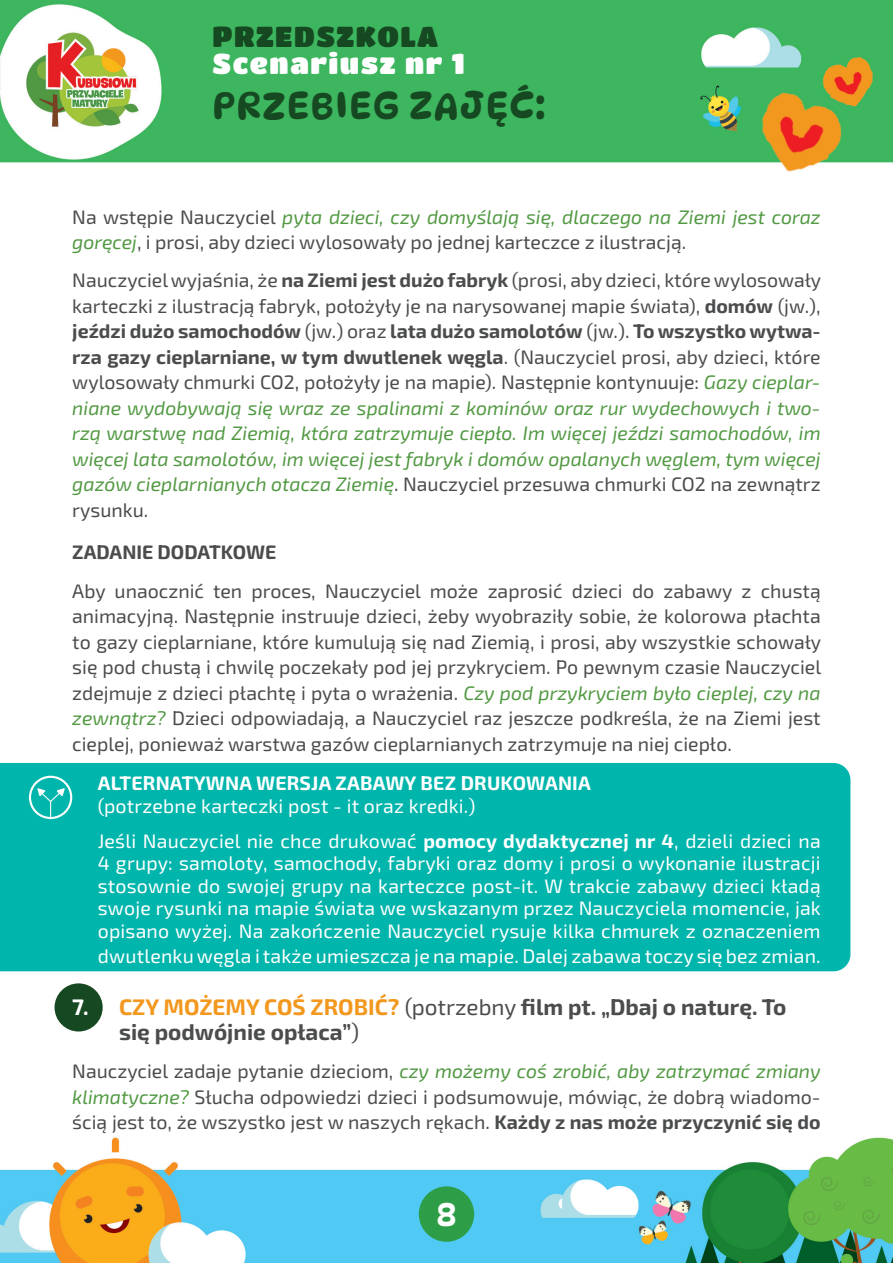
<style>
.page{position:relative;width:893px;height:1263px;background:#fff}
.page>*{position:absolute;margin:0;border:0;box-sizing:border-box;transform-origin:0 0}
.t1{font:500 37.5px "Dyna Puff";letter-spacing:.05em;color:#164821}
.t2{font:33px "Dyna Puff";color:#fff}
.t3{font:28.5px "Titan One";letter-spacing:.05em;color:#fff}
.t4{font:28.5px "Titan One";letter-spacing:.05em;color:#164821}
.t5{font:700 22.5px/25.5px "Exo 2";color:#4b4c4d}
.t6{font:19.5px/25.5px "Exo 2";color:#4b4c4d;text-align:justify}
.t7{font:19.5px/22.5px "Exo 2";letter-spacing:.01em;color:#fff;text-align:justify}
.t8{font:700 19.5px "Exo 2";letter-spacing:.01em;color:#fff}
.t9{font:700 19.5px "Exo 2";color:#4b4c4d}
.s1{font-style:italic;color:#529943}
.s2{font-weight:700}
.s3{color:#fff}
.s4{color:#f3981e}
.s5{font-weight:400}
</style>
<div class="page">
<img style="left:0;top:0;width:893px;height:1263px">
<div style="left:419px;top:1186px;width:55px;height:56px;background:#2d9e47;border-radius:50%"></div>
<div style="left:55px;top:983px;width:48px;height:48px;background:#164821;border-radius:50%"></div>
<div style="left:0;top:763px;width:850px;height:208px;background:#00b5ac"></div>
<div style="left:29px;top:776px;width:43px;height:43px;border:2px solid #fff;border-radius:50%"></div>
<svg style="left:37px;top:788px;width:28px;height:31px"></svg>
<p class="t4" style="left:213px;top:20px;width:227px">PRZEDSZKOLA</p>
<p class="t3" style="left:213px;top:47px;width:254px">Scenariusz nr 1</p>
<p class="t1" style="left:213px;top:82px;width:334px">PRZEBIEG ZAJĘĆ:</p>
<p class="t6" style="left:72px;top:203px;width:750px">Na wstępie Nauczyciel <span class="s1">pyta dzieci, czy domyślają się, dlaczego na Ziemi jest coraz goręcej</span>, i prosi, aby dzieci wylosowały po jednej karteczce z ilustracją.</p>
<p class="t6" style="left:72px;top:267px;width:750px">Nauczyciel wyjaśnia, że <span class="s2">na Ziemi jest dużo fabryk</span> (prosi, aby dzieci, które wylosowały karteczki z ilustracją fabryk, położyły je na narysowanej mapie świata), <span class="s2">domów</span> (jw.), <span class="s2">jeździ dużo samochodów</span> (jw.) oraz <span class="s2">lata dużo samolotów</span> (jw.). <span class="s2">To wszystko wytwa&shy;rza gazy cieplarniane, w tym dwutlenek węgla</span>. (Nauczyciel prosi, aby dzieci, które wylosowały chmurki CO2, położyły je na mapie). Następnie kontynuuje: <span class="s1">Gazy cieplar&shy;niane wydobywają się wraz ze spalinami z kominów oraz rur wydechowych i two&shy;rzą warstwę nad Ziemią, która zatrzymuje ciepło. Im więcej jeździ samochodów, im więcej lata samolotów, im więcej jest fabryk i domów opalanych węglem, tym więcej gazów cieplarnianych otacza Ziemię</span>. Nauczyciel przesuwa chmurki CO2 na zewnątrz rysunku.</p>
<p class="t9" style="left:72px;top:539px;width:206px">ZADANIE DODATKOWE</p>
<p class="t6" style="left:72px;top:577px;width:750px">Aby unaocznić ten proces, Nauczyciel może zaprosić dzieci do zabawy z chustą animacyjną. Następnie instruuje dzieci, żeby wyobraziły sobie, że kolorowa płachta to gazy cieplarniane, które kumulują się nad Ziemią, i prosi, aby wszystkie schowały się pod chustą i chwilę poczekały pod jej przykryciem. Po pewnym czasie Nauczyciel zdejmuje z dzieci płachtę i pyta o wrażenia. <span class="s1">Czy pod przykryciem było cieplej, czy na zewnątrz?</span> Dzieci odpowiadają, a Nauczyciel raz jeszcze podkreśla, że na Ziemi jest cieplej, ponieważ warstwa gazów cieplarnianych zatrzymuje na niej ciepło.</p>
<p class="t8" style="left:98px;top:770px;width:495px">ALTERNATYWNA WERSJA ZABAWY BEZ DRUKOWANIA</p>
<p class="t7" style="left:98px;top:794px;width:379px">(potrzebne karteczki post - it oraz kredki.)</p>
<p class="t7" style="left:98px;top:829px;width:725px">Jeśli Nauczyciel nie chce drukować <span class="s2">pomocy dydaktycznej nr 4</span>, dzieli dzieci na 4 grupy: samoloty, samochody, fabryki oraz domy i prosi o wykonanie ilustracji stosownie do swojej grupy na karteczce post-it. W trakcie zabawy dzieci kładą swoje rysunki na mapie świata we wskazanym przez Nauczyciela momencie, jak opisano wyżej. Na zakończenie Nauczyciel rysuje kilka chmurek z oznaczeniem</p>
<p class="t7" style="left:98px;top:945px;width:724px">dwutlenku węgla i także umieszcza je na mapie. Dalej zabawa toczy się bez zmian.</p>
<p class="t5" style="left:119px;top:993px;width:669px;text-indent:-47px"><span class="s3">7.</span> <span class="s4">CZY MOŻEMY COŚ ZROBIĆ?</span> <span class="s5">(potrzebny</span> film pt. „Dbaj o naturę. To się podwójnie opłaca”<span class="s5">)</span></p>
<p class="t6" style="left:72px;top:1058px;width:750px">Nauczyciel zadaje pytanie dzieciom, <span class="s1">czy możemy coś zrobić, aby zatrzymać zmiany klimatyczne?</span> Słucha odpowiedzi dzieci i podsumowuje, mówiąc, że dobrą wiadomo&shy;ścią jest to, że wszystko jest w naszych rękach. <span class="s2">Każdy z nas może przyczynić się do</span></p>
<p class="t2" style="left:436px;top:1193px;width:22px">8</p>
</div>
